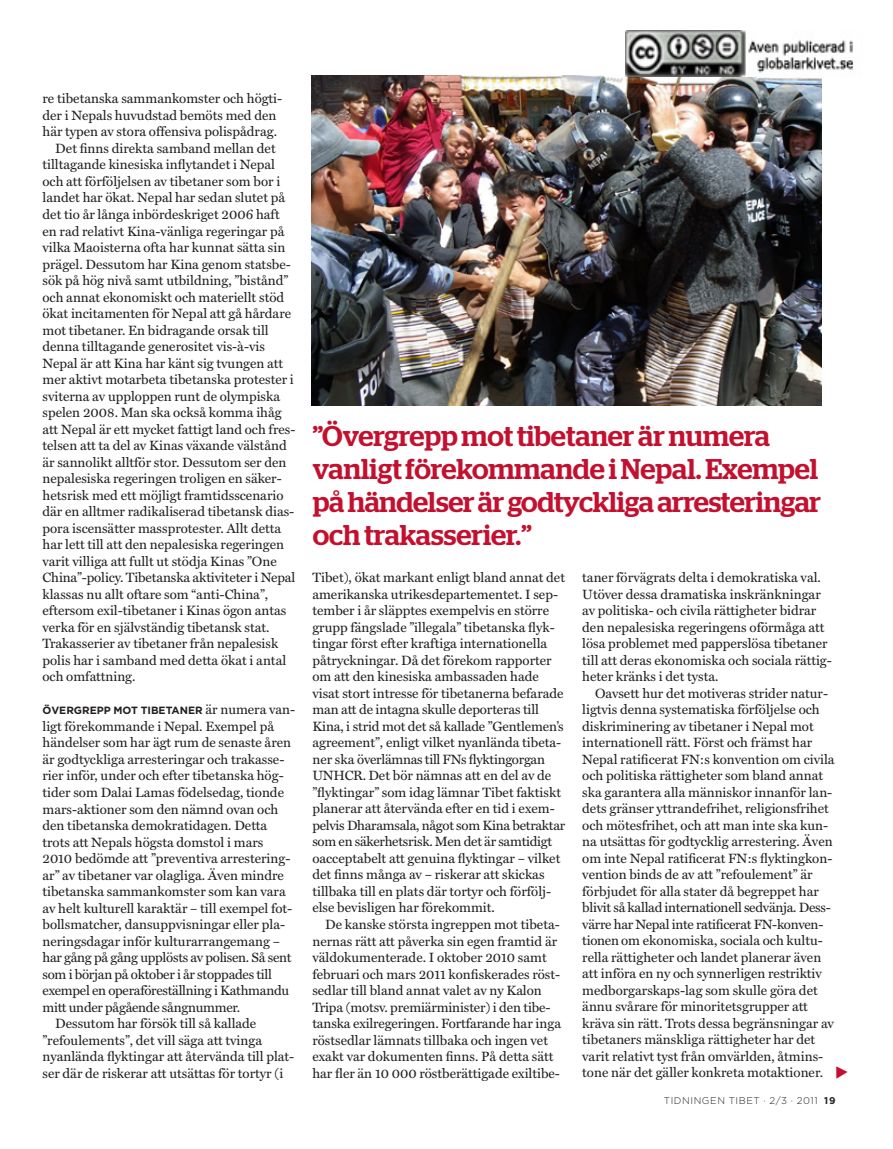
<style>
.page{position:relative;width:893px;height:1149px;background:#fff}
.page>*{position:absolute;margin:0;border:0;box-sizing:border-box;transform-origin:0 0}
.t1{font:500 28.5px/33px "Stag";letter-spacing:-.005em;color:#c3102f}
.t2{font:13.5px/16.5px "Miller Text Roman";color:#231f20}
.t3{font:13.5px "Miller Text Roman";letter-spacing:-.02em;color:#231f20}
.t4{font:700 10.5px "Gotham";color:#231f20}
.t5{font:300 9.75px "Gotham";letter-spacing:.06em;color:#231f20}
.s1{font-family:"Miller Text Roman";font-weight:400;font-size:13.5px}
.s2{font-family:"Zapfcbats";font-size:16.5px;color:#c3102f}
.s3{font-weight:700}
</style>
<div class="page">
<img style="left:312px;top:75px;width:510px;height:330px">
<img style="left:625px;top:31px;width:228px;height:46px">
<p class="t2" style="left:43px;top:90px;width:241px">re tibetanska sammankomster och högti-</p>
<p class="t2" style="left:43px;top:107px;width:235px">der i Nepals huvudstad bemöts med den</p>
<p class="t2" style="left:43px;top:123px;width:236px">här typen av stora offensiva polispådrag.</p>
<p class="t2" style="left:55px;top:140px;width:222px">Det finns direkta samband mellan det</p>
<p class="t2" style="left:43px;top:156px;width:234px">tilltagande kinesiska inflytandet i Nepal</p>
<p class="t2" style="left:43px;top:173px;width:239px">och att förföljelsen av tibetaner som bor i</p>
<p class="t2" style="left:43px;top:189px;width:244px">landet har ökat. Nepal har sedan slutet på</p>
<p class="t2" style="left:43px;top:206px;width:239px">det tio år långa inbördeskriget 2006 haft</p>
<p class="t2" style="left:43px;top:222px;width:243px">en rad relativt Kina-vänliga regeringar på</p>
<p class="t2" style="left:43px;top:239px;width:244px">vilka Maoisterna ofta har kunnat sätta sin</p>
<p class="t2" style="left:43px;top:255px;width:250px">prägel. Dessutom har Kina genom statsbe-</p>
<p class="t2" style="left:43px;top:272px;width:247px">sök på hög nivå samt utbildning, ”bistånd”</p>
<p class="t2" style="left:43px;top:288px;width:243px">och annat ekonomiskt och materiellt stöd</p>
<p class="t2" style="left:43px;top:305px;width:250px">ökat incitamenten för Nepal att gå hårdare</p>
<p class="t2" style="left:43px;top:321px;width:228px">mot tibetaner. En bidragande orsak till</p>
<p class="t2" style="left:43px;top:338px;width:224px">denna tilltagande generositet vis-à-vis</p>
<p class="t2" style="left:43px;top:354px;width:242px">Nepal är att Kina har känt sig tvungen att</p>
<p class="t2" style="left:43px;top:371px;width:253px">mer aktivt motarbeta tibetanska protester i</p>
<p class="t2" style="left:43px;top:387px;width:239px">sviterna av upploppen runt de olympiska</p>
<p class="t2" style="left:43px;top:404px;width:241px">spelen 2008. Man ska också komma ihåg</p>
<p class="t2" style="left:43px;top:420px;width:254px">att Nepal är ett mycket fattigt land och fres-</p>
<p class="t2" style="left:43px;top:437px;width:246px">telsen att ta del av Kinas växande välstånd</p>
<p class="t2" style="left:43px;top:453px;width:245px">är sannolikt alltför stor. Dessutom ser den</p>
<p class="t2" style="left:43px;top:470px;width:241px">nepalesiska regeringen troligen en säker-</p>
<p class="t2" style="left:43px;top:486px;width:242px">hetsrisk med ett möjligt framtidsscenario</p>
<p class="t2" style="left:43px;top:503px;width:253px">där en alltmer radikaliserad tibetansk dias-</p>
<p class="t2" style="left:43px;top:519px;width:240px">pora iscensätter massprotester. Allt detta</p>
<p class="t2" style="left:43px;top:536px;width:243px">har lett till att den nepalesiska regeringen</p>
<p class="t2" style="left:43px;top:552px;width:236px">varit villiga att fullt ut stödja Kinas ”One</p>
<p class="t2" style="left:43px;top:569px;width:254px">China”-policy. Tibetanska aktiviteter i Nepal</p>
<p class="t2" style="left:43px;top:585px;width:227px">klassas nu allt oftare som “anti-China”,</p>
<p class="t2" style="left:43px;top:602px;width:245px">eftersom exil-tibetaner i Kinas ögon antas</p>
<p class="t2" style="left:43px;top:618px;width:229px">verka för en självständig tibetansk stat.</p>
<p class="t2" style="left:43px;top:635px;width:237px">Trakasserier av tibetaner från nepalesisk</p>
<p class="t2" style="left:43px;top:651px;width:245px">polis har i samband med detta ökat i antal</p>
<p class="t2" style="left:43px;top:668px;width:95px">och omfattning.</p>
<p class="t4" style="left:43px;top:704px;width:254px">ÖVERGREPP MOT TIBETAN ER <span class="s1">är numera van-</span></p>
<p class="t2" style="left:43px;top:717px;width:233px">ligt förekommande i Nepal. Exempel på</p>
<p class="t2" style="left:43px;top:734px;width:250px">händelser som har ägt rum de senaste åren</p>
<p class="t2" style="left:43px;top:750px;width:243px">är godtyckliga arresteringar och trakasse-</p>
<p class="t2" style="left:43px;top:767px;width:242px">rier inför, under och efter tibetanska hög-</p>
<p class="t2" style="left:43px;top:783px;width:243px">tider som Dalai Lamas födelsedag, tionde</p>
<p class="t2" style="left:43px;top:800px;width:237px">mars-aktioner som den nämnd ovan och</p>
<p class="t2" style="left:43px;top:816px;width:226px">den tibetanska demokratidagen. Detta</p>
<p class="t2" style="left:43px;top:833px;width:222px">trots att Nepals högsta domstol i mars</p>
<p class="t2" style="left:43px;top:849px;width:249px">2010 bedömde att ”preventiva arrestering-</p>
<p class="t2" style="left:43px;top:866px;width:243px">ar” av tibetaner var olagliga. Även mindre</p>
<p class="t2" style="left:43px;top:882px;width:245px">tibetanska sammankomster som kan vara</p>
<p class="t2" style="left:43px;top:899px;width:251px">av helt kulturell karaktär – till exempel fot-</p>
<p class="t2" style="left:43px;top:915px;width:244px">bollsmatcher, dansuppvisningar eller pla-</p>
<p class="t2" style="left:43px;top:932px;width:239px">neringsdagar inför kulturarrangemang –</p>
<p class="t3" style="left:43px;top:949px;width:250px">har gång på gång upplösts av polisen. Så sent</p>
<p class="t3" style="left:43px;top:965px;width:231px">som i början på oktober i år stoppades till</p>
<p class="t3" style="left:43px;top:982px;width:248px">exempel en operaföreställning i Kathmandu</p>
<p class="t3" style="left:43px;top:998px;width:199px">mitt under pågående sångnummer.</p>
<p class="t2" style="left:55px;top:1014px;width:203px">Dessutom har försök till så kallade</p>
<p class="t2" style="left:43px;top:1031px;width:221px">”refoulements”, det vill säga att tvinga</p>
<p class="t2" style="left:43px;top:1047px;width:253px">nyanlända flyktingar att återvända till plat-</p>
<p class="t2" style="left:43px;top:1064px;width:242px">ser där de riskerar att utsättas för tortyr (i</p>
<h1 class="t1" style="left:313px;top:419px;width:510px">”Övergrepp mot tibetaner är numera vanligt förekommande i Nepal. Exempel på händelser är godtyckliga arresteringar och trakasserier.”</h1>
<p class="t2" style="left:312px;top:569px;width:254px">Tibet), ökat markant enligt bland annat det amerikanska utrikesdepartementet. I sep&shy;tember i år släpptes exempelvis en större grupp fängslade ”illegala” tibetanska flyk&shy;tingar först efter kraftiga internationella påtryckningar. Då det förekom rapporter om att den kinesiska ambassaden hade visat stort intresse för tibetanerna befarade man att de intagna skulle deporteras till Kina, i strid mot det så kallade ”Gentlemen’s agreement”, enligt vilket nyanlända tibeta&shy;ner ska överlämnas till FNs flyktingorgan UNHCR. Det bör nämnas att en del av de ”flyktingar” som idag lämnar Tibet faktiskt planerar att återvända efter en tid i exem&shy;pelvis Dharamsala, något som Kina betraktar som en säkerhetsrisk. Men det är samtidigt oacceptabelt att genuina flyktingar – vilket det finns många av – riskerar att skickas tillbaka till en plats där tortyr och förfölj&shy;else bevisligen har förekommit.</p>
<p class="t2" style="left:312px;top:915px;width:250px;text-indent:13px">De kanske största ingreppen mot tibeta&shy;nernas rätt att påverka sin egen framtid är väldokumenterade. I oktober 2010 samt februari och mars 2011 konfiskerades röst&shy;sedlar till bland annat valet av ny Kalon Tripa (motsv. premiärminister) i den tibe&shy;tanska exilregeringen. Fortfarande har inga röstsedlar lämnats tillbaka och ingen vet exakt var dokumenten finns. På detta sätt har fler än 10 000 röstberättigade exiltibe-</p>
<p class="t2" style="left:582px;top:569px;width:251px">taner förvägrats delta i demokratiska val.<br>Utöver dessa dramatiska inskränkningar av politiska- och civila rättigheter bidrar den nepalesiska regeringens oförmåga att lösa problemet med papperslösa tibetaner till att deras ekonomiska och sociala rättig&shy;heter kränks i det tysta.</p>
<p class="t2" style="left:582px;top:684px;width:270px;text-indent:13px">Oavsett hur det motiveras strider natur&shy;ligtvis denna systematiska förföljelse och diskriminering av tibetaner i Nepal mot internationell rätt. Först och främst har<br>Nepal ratificerat FN:s konvention om civila och politiska rättigheter som bland annat<br>ska garantera alla människor innanför lan&shy;dets gränser yttrandefrihet, religionsfrihet och mötesfrihet, och att man inte ska kun-<br>na utsättas för godtycklig arrestering. Även om inte Nepal ratificerat FN:s flyktingkon&shy;vention binds de av att ”refoulement” är förbjudet för alla stater då begreppet har blivit så kallad internationell sedvänja. Dess&shy;värre har Nepal inte ratificerat FN-konven&shy;tionen om ekonomiska, sociala och kultu&shy;rella rättigheter och landet planerar även<br>att införa en ny och synnerligen restriktiv medborgarskaps-lag som skulle göra det ännu svårare för minoritetsgrupper att<br>kräva sin rätt. Trots dessa begränsningar av tibetaners mänskliga rättigheter har det<br>varit relativt tyst från omvärlden, åtmins&shy;tone när det gäller konkreta motaktioner. <span class="s2">t</span></p>
<p class="t5" style="left:664px;top:1094px;width:173px">TIDNINGEN TIBET · 2/3 · 2011 <span class="s3">19</span></p>
</div>
